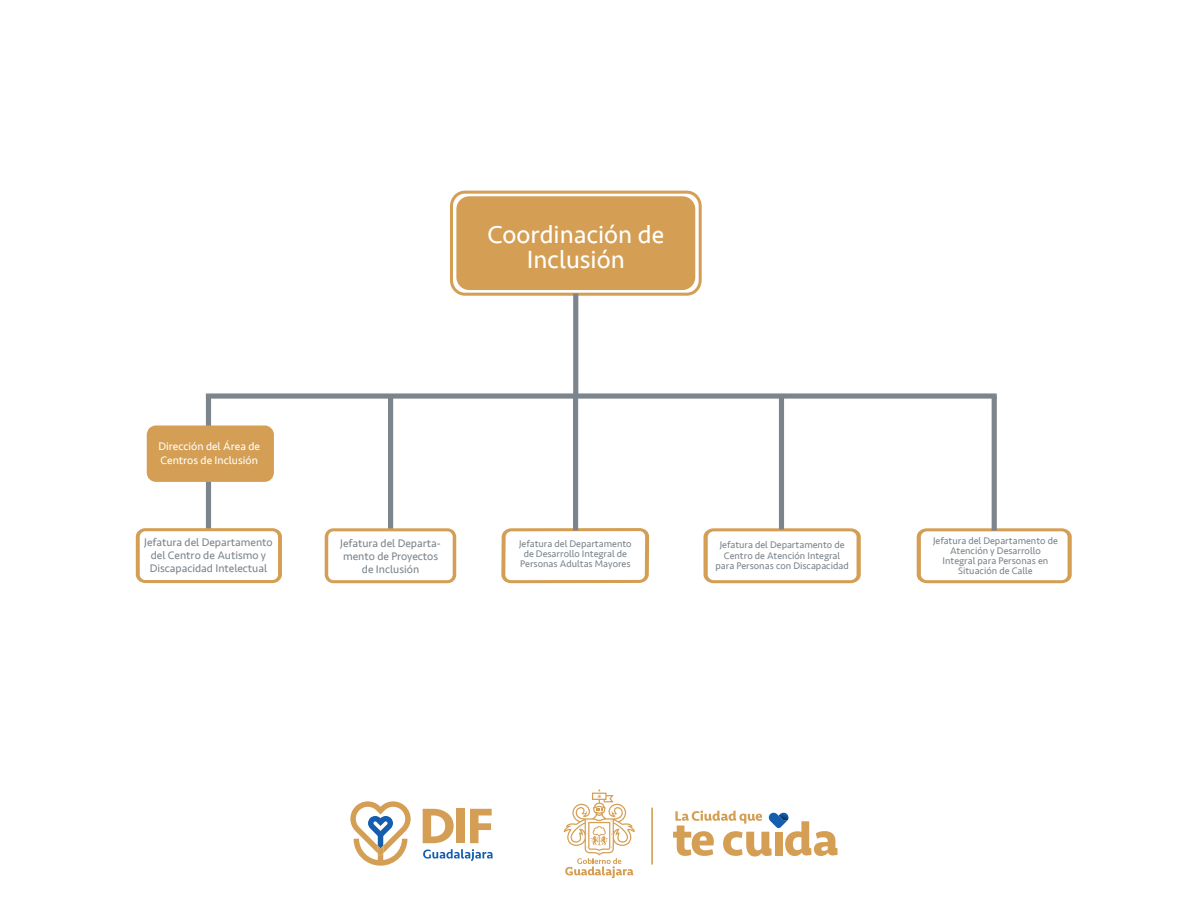
<style>
.page{position:relative;width:1188px;height:918px;background:#fff}
.page>*{position:absolute;margin:0;border:0;box-sizing:border-box;transform-origin:0 0}
.t1{font:25.5px/25.5px "Seravek";color:#fff;text-align:center}
.t2{font:11.25px/13.2px "Seravek";color:#7c858c;text-align:center}
.t3{font:11.25px/13.2px "Seravek";color:#fff}
.t4{font:9.9px/10.2px "Seravek";color:#7c858c;text-align:center}
</style>
<div class="page">
<svg style="left:917px;top:528px;width:155px;height:55px"></svg>
<svg style="left:703px;top:528px;width:158px;height:55px"></svg>
<svg style="left:501px;top:528px;width:148px;height:55px"></svg>
<svg style="left:450px;top:191px;width:252px;height:105px;background:#d7a763"></svg>
<div style="left:206px;top:395px;width:5px;height:136px;background:#7c858c"></div>
<div style="left:388px;top:396px;width:5px;height:135px;background:#7c858c"></div>
<div style="left:573px;top:396px;width:5px;height:135px;background:#7c858c"></div>
<div style="left:779px;top:395px;width:5px;height:134px;background:#7c858c"></div>
<svg style="left:992px;top:399px;width:5px;height:132px"></svg>
<svg style="left:573px;top:294px;width:5px;height:99px"></svg>
<svg style="left:206px;top:393px;width:791px;height:6px;background:#8e959b"></svg>
<svg style="left:146px;top:425px;width:128px;height:58px;background:#d5a35b"></svg>
<svg style="left:325px;top:528px;width:131px;height:55px"></svg>
<svg style="left:136px;top:528px;width:146px;height:55px"></svg>
<svg style="left:423px;top:809px;width:31px;height:34px"></svg>
<div style="left:457px;top:809px;width:8px;height:34px;background:#d49f54"></div>
<svg style="left:470px;top:809px;width:22px;height:34px"></svg>
<svg style="left:423px;top:849px;width:70px;height:12px"></svg>
<svg style="left:350px;top:801px;width:61px;height:65px"></svg>
<svg style="left:673px;top:810px;width:165px;height:47px"></svg>
<svg style="left:564px;top:789px;width:71px;height:89px"></svg>
<hr style="left:651px;top:808px;width:2px;height:57px;background:#d49f54">
<h1 class="t1" style="left:488px;top:221px;width:178px">Coordinación de<br>Inclusión</h1>
<p class="t3" style="left:158px;top:440px;width:103px">Dirección del Área de<br>Centros de Inclusión</p>
<p class="t2" style="left:144px;top:535px;width:130px">Jefatura del Departamento del Centro de Autismo y<br>Discapacidad Intelectual</p>
<p class="t2" style="left:340px;top:536px;width:102px">Jefatura del Departa&shy;mento de Proyectos de Inclusión</p>
<p class="t4" style="left:519px;top:539px;width:114px">Jefatura del Departamento de Desarrollo Integral de<br>Personas Adultas Mayores</p>
<p class="t4" style="left:933px;top:535px;width:126px">Jefatura del Departamento de<br>Atención y Desarrollo<br>Integral para Personas en<br>Situación de Calle</p>
<p class="t4" style="left:716px;top:540px;width:135px">Jefatura del Departamento de<br>Centro de Atención Integral para Personas con Discapacidad</p>
</div>
